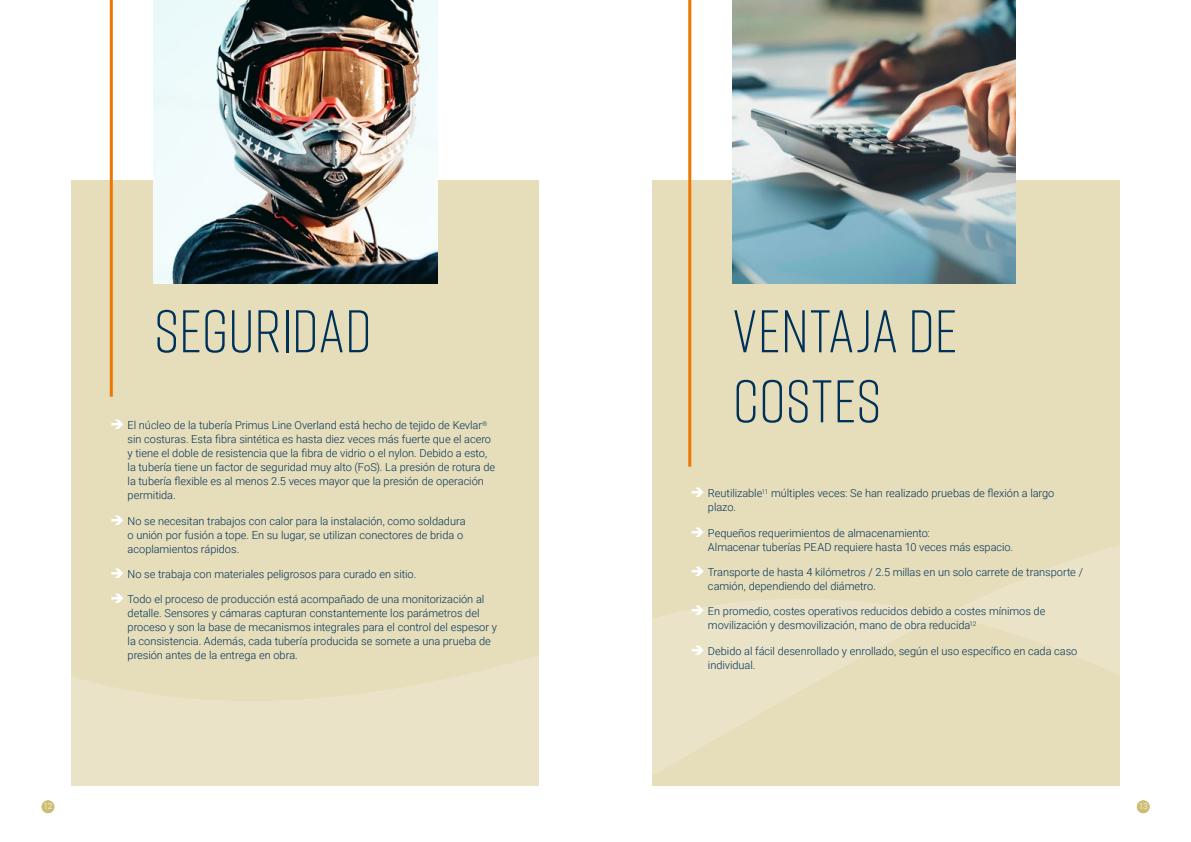
<style>
.page{position:relative;width:1191px;height:842px;background:#fff}
.page>*{position:absolute;margin:0;border:0;box-sizing:border-box;transform-origin:0 0}
.t1{font:300 60px/70px "Rift";color:#003259}
.t2{font:300 11px/14px "Roboto";letter-spacing:-.005em;color:#003259}
.t3{font:300 10.8px "Rift";color:#fff}
.t4{font:300 8.4px "Roboto";color:#fff}
</style>
<div class="page">
<div style="left:652px;top:180px;width:468px;height:605px;background:#e6ddba"></div>
<div style="left:71px;top:180px;width:468px;height:605px;background:#e6ddba"></div>
<img style="left:154px;top:0;width:283px;height:283px">
<img style="left:732px;top:0;width:284px;height:283px">
<svg style="left:41px;top:452px;width:1109px;height:362px"></svg>
<hr style="left:110px;top:0;width:3px;height:397px;background:#ee7602">
<hr style="left:688px;top:0;width:3px;height:467px;background:#ee7602">
<div style="left:42px;top:800px;width:12px;height:13px;background:#cdbd74;border-radius:50%"></div>
<div style="left:1136px;top:800px;width:13px;height:13px;background:#cdbd74;border-radius:50%"></div>
<svg style="left:112px;top:515px;width:12px;height:10px"></svg>
<svg style="left:112px;top:568px;width:12px;height:10px"></svg>
<svg style="left:112px;top:594px;width:12px;height:9px"></svg>
<svg style="left:692px;top:488px;width:12px;height:9px"></svg>
<svg style="left:692px;top:527px;width:12px;height:10px"></svg>
<svg style="left:692px;top:566px;width:12px;height:10px"></svg>
<svg style="left:692px;top:606px;width:12px;height:9px"></svg>
<svg style="left:692px;top:645px;width:12px;height:10px"></svg>
<h1 class="t1" style="left:154px;top:293px;width:219px">SEGURIDAD</h1>
<p class="t2" style="left:128px;top:418px;width:369px">El núcleo de la tubería Primus Line Overland está hecho de tejido de Kevlar<sup>® </sup>sin costuras. Esta fibra sintética es hasta diez veces más fuerte que el acero y tiene el doble de resistencia que la fibra de vidrio o el nylon. Debido a esto, la tubería tiene un factor de seguridad muy alto (FoS). La presión de rotura de la tubería flexible es al menos 2.5 veces mayor que la presión de operación permitida.</p>
<p class="t2" style="left:128px;top:513px;width:339px">No se necesitan trabajos con calor para la instalación, como soldadura o unión por fusión a tope. En su lugar, se utilizan conectores de brida o acoplamientos rápidos.</p>
<p class="t2" style="left:128px;top:567px;width:290px">No se trabaja con materiales peligrosos para curado en sitio.</p>
<p class="t2" style="left:128px;top:592px;width:371px">Todo el proceso de producción está acompañado de una monitorización al detalle. Sensores y cámaras capturan constantemente los parámetros del proceso y son la base de mecanismos integrales para el control del espesor y la consistencia. Además, cada tubería producida se somete a una prueba de presión antes de la entrega en obra.</p>
<h1 class="t1" style="left:732px;top:293px;width:226px">VENTAJA DE<br>COSTES</h1>
<p class="t2" style="left:708px;top:486px;width:348px">Reutilizable<sup>11</sup> múltiples veces: Se han realizado pruebas de flexión a largo plazo.</p>
<p class="t2" style="left:708px;top:525px;width:307px">Pequeños requerimientos de almacenamiento:<br>Almacenar tuberías PEAD requiere hasta 10 veces más espacio.</p>
<p class="t2" style="left:708px;top:565px;width:376px">Transporte de hasta 4 kilómetros / 2.5 millas en un solo carrete de transporte / camión, dependiendo del diámetro.</p>
<p class="t2" style="left:708px;top:604px;width:339px">En promedio, costes operativos reducidos debido a costes mínimos de movilización y desmovilización, mano de obra reducida<sup>12</sup></p>
<p class="t2" style="left:708px;top:643px;width:371px">Debido al fácil desenrollado y enrollado, según el uso específico en cada caso individual.</p>
<p class="t3" style="left:45px;top:798px;width:8px">12</p>
<p class="t3" style="left:1139px;top:798px;width:8px">13</p>
<p class="t4" style="left:44px;top:800px;width:10px">12</p>
<p class="t4" style="left:1138px;top:800px;width:10px">13</p>
</div>
